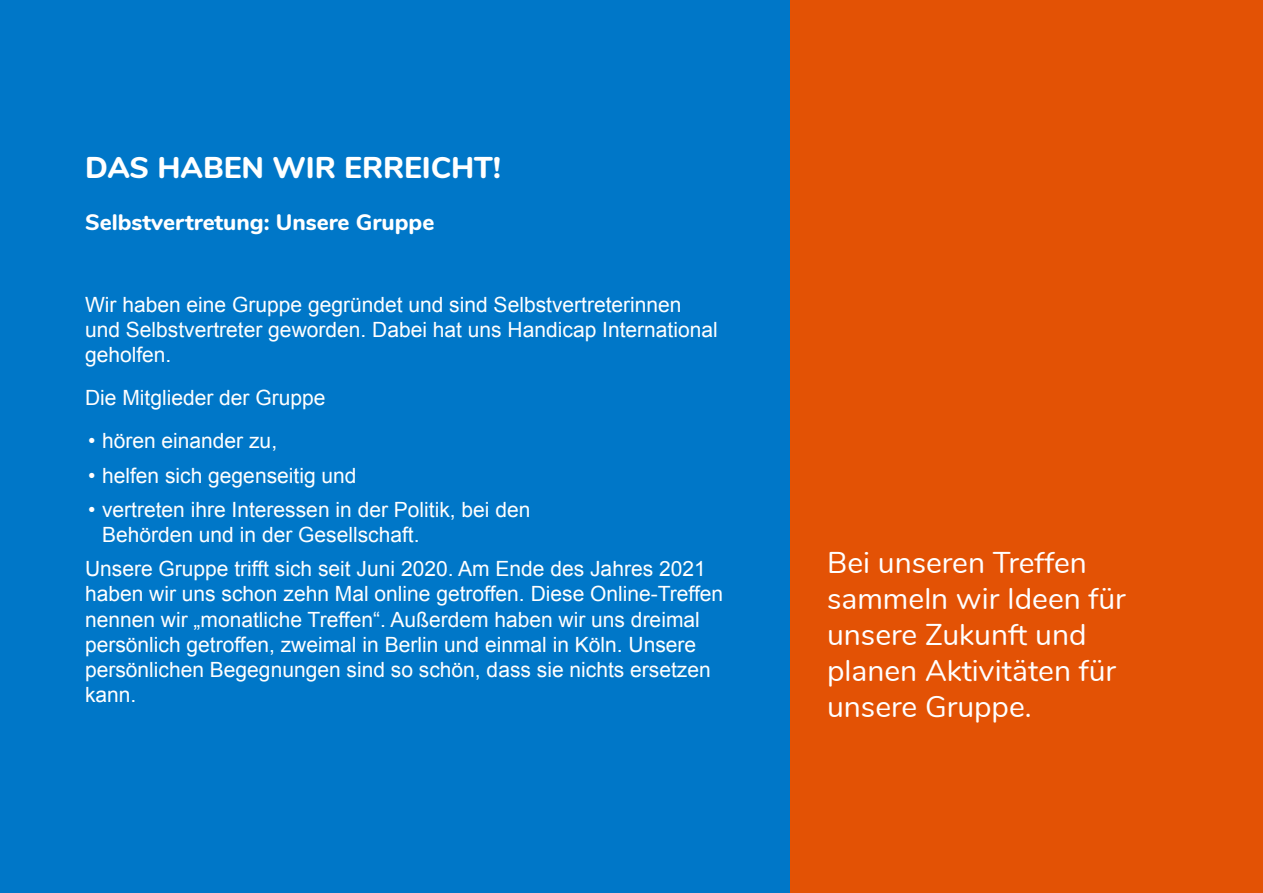
<style>
.page{position:relative;width:1263px;height:893px;background:#fff}
.page>*{position:absolute;margin:0;border:0;box-sizing:border-box;transform-origin:0 0}
.t1{font:30px/36px "Nunito";color:#fff}
.t2{font:800 30px "Nunito";color:#fff}
.t3{font:800 22.5px "Nunito";color:#fff}
.t4{font:21px/25.2px "Arial";color:#fff}
</style>
<div class="page">
<div style="left:0;top:0;width:963px;height:893px;background:#0077c8"></div>
<div style="left:791px;top:0;width:472px;height:893px;background:#e35205"></div>
<h2 class="t2" style="left:85px;top:145px;width:417px">DAS HABEN WIR ERREICHT!</h2>
<h3 class="t3" style="left:85px;top:206px;width:351px">Selbstvertretung: Unsere Gruppe</h3>
<p class="t4" style="left:85px;top:292px;width:634px">Wir haben eine Gruppe gegründet und sind Selbstvertreterinnen und Selbstvertreter geworden. Dabei hat uns Handicap International geholfen.</p>
<p class="t4" style="left:85px;top:385px;width:242px">Die Mitglieder der Gruppe</p>
<p class="t4" style="left:88px;top:429px;width:190px">• hören einander zu,</p>
<p class="t4" style="left:88px;top:463px;width:270px">• helfen sich gegenseitig und</p>
<p class="t4" style="left:102px;top:497px;width:430px;text-indent:-14px">• vertreten ihre Interessen in der Politik, bei den<br>Behörden und in der Gesellschaft.</p>
<p class="t4" style="left:85px;top:556px;width:640px">Unsere Gruppe trifft sich seit Juni 2020. Am Ende des Jahres 2021 haben wir uns schon zehn Mal online getroffen. Diese Online-Treffen nennen wir „monatliche Treffen“. Außerdem haben wir uns dreimal persönlich getroffen, zweimal in Berlin und einmal in Köln. Unsere persönlichen Begegnungen sind so schön, dass sie nichts ersetzen kann.</p>
<p class="t1" style="left:827px;top:542px;width:300px">Bei unseren Treffen sammeln wir Ideen für unsere Zukunft und planen Aktivitäten für unsere Gruppe.</p>
</div>
